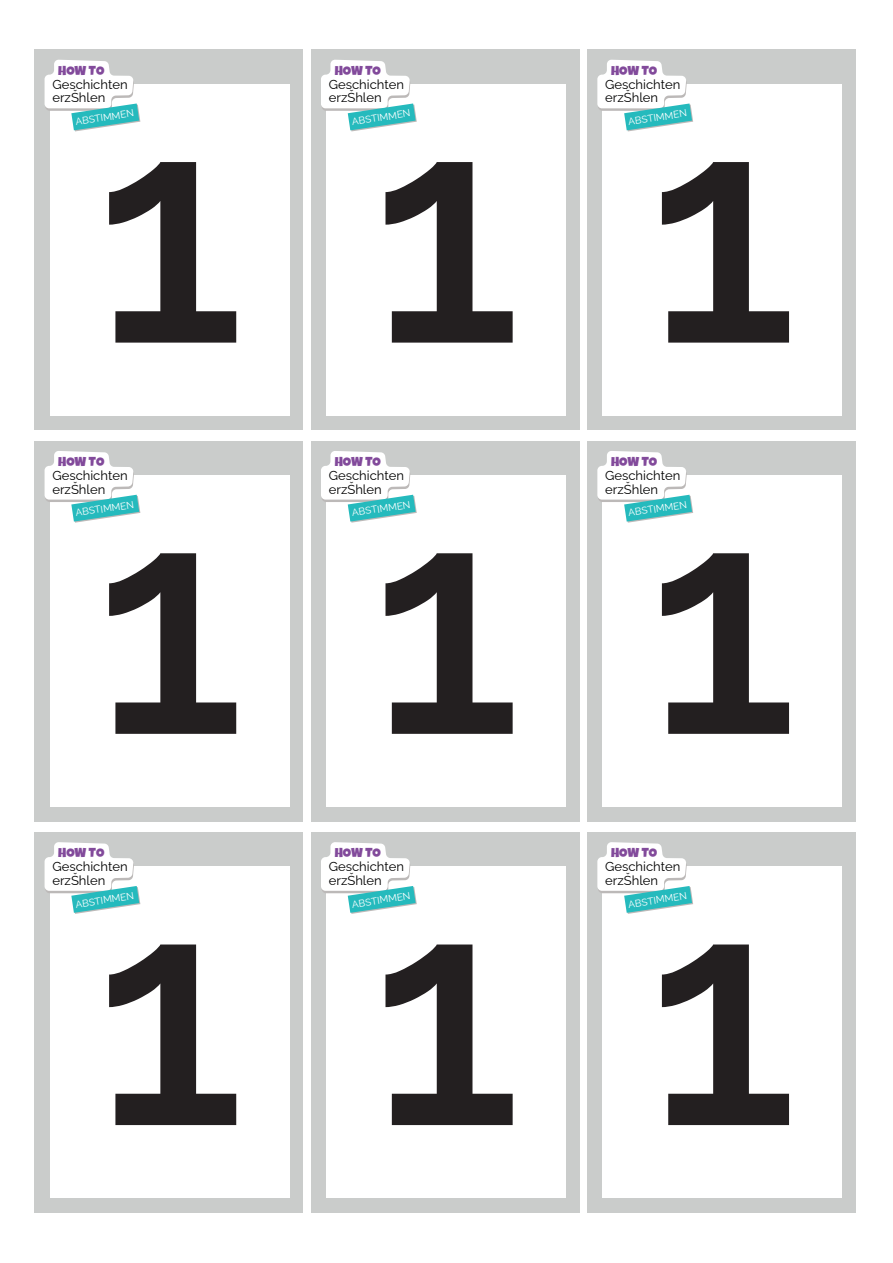
<style>
.page{position:relative;width:893px;height:1263px;background:#fff}
.page>*{position:absolute;margin:0;border:0;box-sizing:border-box;transform-origin:0 0}
.t1{font:600 316.2px "Raleway";color:#231f20}
.t2{font:13.05px/13.5px "Raleway";color:#000001}
.t3{font:13.05px "Luckiest Guy";color:#824a9b}
.t4{font:9.9px "Raleway";color:#fff}
</style>
<div class="page">
<div style="left:35px;top:50px;width:268px;height:380px;background:#cacccb"></div>
<div style="left:50px;top:84px;width:240px;height:331px;background:#fff"></div>
<svg style="left:45px;top:60px;width:95px;height:71px"></svg>
<div style="left:311px;top:50px;width:269px;height:380px;background:#cacccb"></div>
<div style="left:326px;top:84px;width:240px;height:331px;background:#fff"></div>
<svg style="left:321px;top:60px;width:96px;height:71px"></svg>
<div style="left:587px;top:50px;width:269px;height:380px;background:#cacccb"></div>
<div style="left:602px;top:84px;width:240px;height:331px;background:#fff"></div>
<svg style="left:597px;top:60px;width:96px;height:71px"></svg>
<div style="left:35px;top:441px;width:268px;height:380px;background:#cacccb"></div>
<div style="left:50px;top:475px;width:240px;height:331px;background:#fff"></div>
<svg style="left:45px;top:451px;width:95px;height:72px"></svg>
<div style="left:311px;top:441px;width:269px;height:380px;background:#cacccb"></div>
<div style="left:326px;top:475px;width:240px;height:331px;background:#fff"></div>
<svg style="left:321px;top:451px;width:96px;height:72px"></svg>
<div style="left:587px;top:441px;width:269px;height:380px;background:#cacccb"></div>
<div style="left:602px;top:475px;width:240px;height:331px;background:#fff"></div>
<svg style="left:597px;top:451px;width:96px;height:72px"></svg>
<div style="left:35px;top:832px;width:268px;height:380px;background:#cacccb"></div>
<div style="left:50px;top:866px;width:240px;height:332px;background:#fff"></div>
<svg style="left:45px;top:842px;width:95px;height:72px"></svg>
<div style="left:311px;top:832px;width:269px;height:380px;background:#cacccb"></div>
<div style="left:326px;top:866px;width:240px;height:332px;background:#fff"></div>
<svg style="left:321px;top:842px;width:96px;height:72px"></svg>
<div style="left:587px;top:832px;width:269px;height:380px;background:#cacccb"></div>
<div style="left:602px;top:866px;width:240px;height:332px;background:#fff"></div>
<svg style="left:597px;top:842px;width:96px;height:72px"></svg>
<p class="t3" style="left:58px;top:62px;width:48px">HOW TO</p>
<p class="t2" style="left:52px;top:76px;width:77px">Geschichten erzŠhlen</p>
<p class="t4" style="left:74px;top:114px;width:60px;rotate:-9deg">ABSTIMMEN</p>
<p class="t3" style="left:335px;top:62px;width:48px">HOW TO</p>
<p class="t2" style="left:329px;top:76px;width:77px">Geschichten erzŠhlen</p>
<p class="t4" style="left:351px;top:114px;width:60px;rotate:-9deg">ABSTIMMEN</p>
<p class="t3" style="left:611px;top:62px;width:48px">HOW TO</p>
<p class="t2" style="left:605px;top:76px;width:77px">Geschichten erzŠhlen</p>
<p class="t4" style="left:627px;top:114px;width:60px;rotate:-9deg">ABSTIMMEN</p>
<h1 class="t1" style="left:95px;top:-21px;width:703px">1 1 1</h1>
<p class="t3" style="left:58px;top:453px;width:48px">HOW TO</p>
<p class="t2" style="left:52px;top:467px;width:77px">Geschichten erzŠhlen</p>
<p class="t4" style="left:74px;top:505px;width:60px;rotate:-9deg">ABSTIMMEN</p>
<p class="t3" style="left:335px;top:453px;width:48px">HOW TO</p>
<p class="t2" style="left:329px;top:467px;width:77px">Geschichten erzŠhlen</p>
<p class="t4" style="left:351px;top:505px;width:60px;rotate:-9deg">ABSTIMMEN</p>
<p class="t3" style="left:611px;top:453px;width:48px">HOW TO</p>
<p class="t2" style="left:605px;top:467px;width:77px">Geschichten erzŠhlen</p>
<p class="t4" style="left:627px;top:505px;width:60px;rotate:-9deg">ABSTIMMEN</p>
<h1 class="t1" style="left:95px;top:370px;width:703px">1 1 1</h1>
<p class="t3" style="left:58px;top:844px;width:48px">HOW TO</p>
<p class="t2" style="left:52px;top:858px;width:77px">Geschichten erzŠhlen</p>
<p class="t4" style="left:74px;top:896px;width:60px;rotate:-9deg">ABSTIMMEN</p>
<p class="t3" style="left:335px;top:844px;width:48px">HOW TO</p>
<p class="t2" style="left:329px;top:858px;width:77px">Geschichten erzŠhlen</p>
<p class="t4" style="left:351px;top:896px;width:60px;rotate:-9deg">ABSTIMMEN</p>
<p class="t3" style="left:611px;top:844px;width:48px">HOW TO</p>
<p class="t2" style="left:605px;top:858px;width:77px">Geschichten erzŠhlen</p>
<p class="t4" style="left:627px;top:896px;width:60px;rotate:-9deg">ABSTIMMEN</p>
<h1 class="t1" style="left:95px;top:761px;width:703px">1 1 1</h1>
</div>
